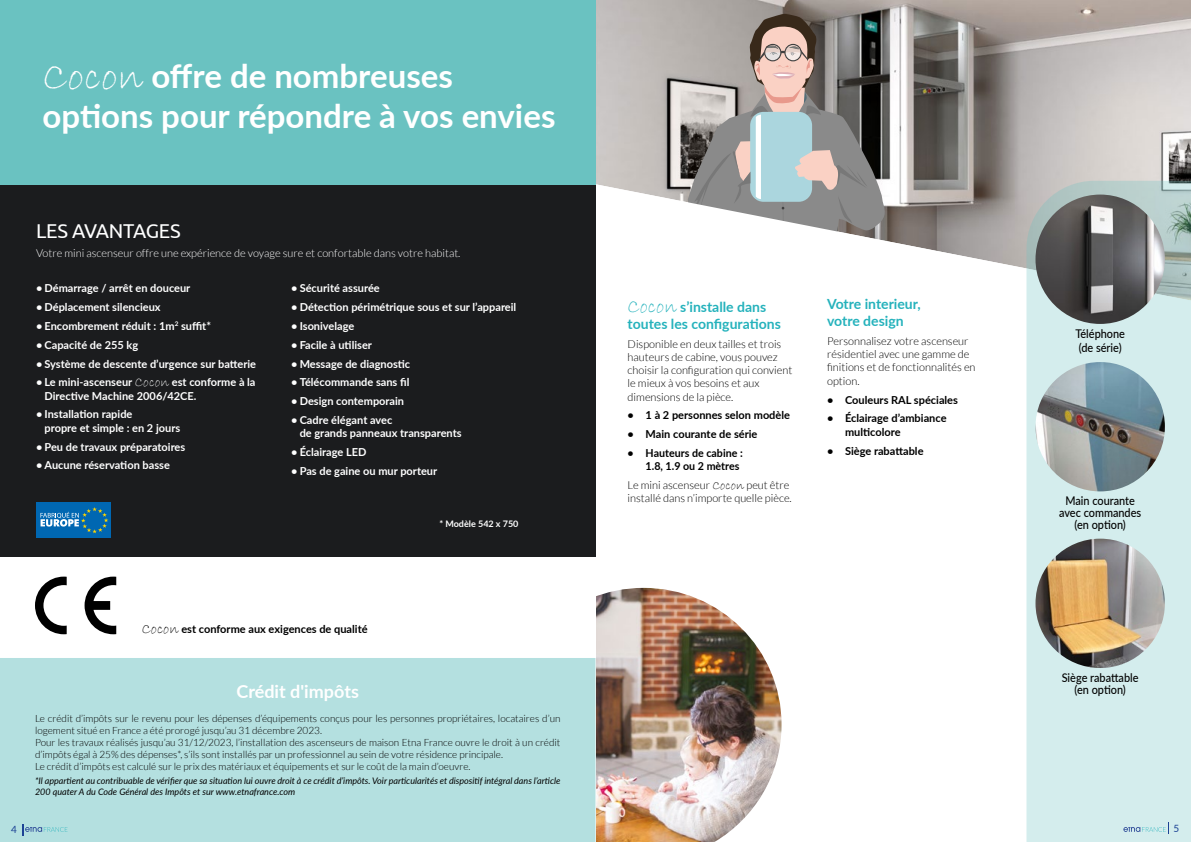
<style>
.page{position:relative;width:1191px;height:842px;background:#fff}
.page>*{position:absolute;margin:0;border:0;box-sizing:border-box;transform-origin:0 0}
.t1{font:700 33px/39.6px "Lato";color:#fff}
.t2{font:20px "Ubuntu";letter-spacing:-.01em;color:#fff}
.t3{font:700 18px "Lato";color:#fff}
.t4{font:700 14px/16.8px "Lato";color:#25b2bc}
.t5{font:500 12px/12px "Lato";color:#000;text-align:center;scale:.91 1}
.t6{font:700 11px/13.2px "Lato";color:#fff}
.t7{font:300 11px/13.2px "Lato";color:#000}
.t8{font:700 11px/13.2px "Lato";color:#000}
.t9{font:300 11px "Lato";color:#fff}
.t10{font:300 10px/12px "Lato";color:#000}
.t11{font:10px "Lato";color:#1d4395}
.t12{font:italic 9px/10.8px "Lato";color:#000}
.t13{font:700 9px "Lato";color:#fff}
.s1{font-family:"Bradley Hand ITC";font-weight:400;font-size:41px}
.s2{font-family:"Bradley Hand ITC";font-weight:400;font-size:14px}
.s3{font-family:"Bradley Hand ITC";font-weight:400;font-size:15px}
.s4{font-family:"Bradley Hand ITC";font-weight:400;font-size:20px}
.s5{font-family:"Bradley Hand ITC";font-weight:400;font-size:13px}
</style>
<div class="page">
<img style="left:595px;top:0;width:596px;height:184px">
<svg style="left:681px;top:14px;width:207px;height:170px;background:#94918e"></svg>
<svg style="left:595px;top:184px;width:431px;height:550px"></svg>
<svg style="left:1026px;top:181px;width:165px;height:661px;background:#cfe7e7"></svg>
<img style="left:595px;top:588px;width:186px;height:254px">
<div style="left:0;top:184px;width:595px;height:373px;background:#1b1c1e"></div>
<div style="left:0;top:0;width:595px;height:184px;background:#6ac2c1"></div>
<img style="left:1035px;top:362px;width:129px;height:129px;border-radius:65px">
<img style="left:1035px;top:195px;width:129px;height:129px;border-radius:65px">
<img style="left:1035px;top:539px;width:129px;height:129px;border-radius:65px">
<svg style="left:35px;top:577px;width:32px;height:57px"></svg>
<svg style="left:85px;top:577px;width:31px;height:57px"></svg>
<div style="left:36px;top:503px;width:75px;height:35px;background:#0067b2"></div>
<svg style="left:40px;top:507px;width:68px;height:26px"></svg>
<div style="left:0;top:658px;width:595px;height:184px;background:#b4e0e0"></div>
<svg style="left:1123px;top:822px;width:46px;height:11px"></svg>
<svg style="left:22px;top:824px;width:46px;height:12px"></svg>
<h1 class="t1" style="left:43px;top:55px;width:514px"><span class="s1">Cocon</span> offre de nombreuses options pour répondre à vos envies</h1>
<h2 class="t2" style="left:36px;top:219px;width:146px">LES AVANTAGES</h2>
<p class="t9" style="left:36px;top:247px;width:426px">Votre mini ascenseur offre une expérience de voyage sure et confortable dans votre habitat.</p>
<p class="t6" style="left:36px;top:281px;width:156px">• Démarrage / arrêt en douceur</p>
<p class="t6" style="left:36px;top:300px;width:126px">• Déplacement silencieux</p>
<p class="t6" style="left:36px;top:319px;width:176px">• Encombrement réduit : 1m<sup>2</sup> suffit*</p>
<p class="t6" style="left:36px;top:338px;width:104px">• Capacité de 255 kg</p>
<p class="t6" style="left:36px;top:356px;width:222px">• Système de descente d’urgence sur batterie</p>
<p class="t6" style="left:45px;top:375px;width:212px;text-indent:-9px">• Le mini-ascenseur <span class="s2">Cocon</span> est conforme à la<br>Directive Machine 2006/42CE.</p>
<p class="t6" style="left:45px;top:407px;width:137px;text-indent:-9px">• Installation rapide<br>propre et simple : en 2 jours</p>
<p class="t6" style="left:36px;top:439px;width:151px">• Peu de travaux préparatoires</p>
<p class="t6" style="left:36px;top:458px;width:135px">• Aucune réservation basse</p>
<p class="t6" style="left:291px;top:281px;width:90px">• Sécurité assurée</p>
<p class="t6" style="left:291px;top:300px;width:227px">• Détection périmétrique sous et sur l’appareil</p>
<p class="t6" style="left:291px;top:319px;width:65px">• Isonivelage</p>
<p class="t6" style="left:291px;top:338px;width:82px">• Facile à utiliser</p>
<p class="t6" style="left:291px;top:356px;width:121px">• Message de diagnostic</p>
<p class="t6" style="left:291px;top:375px;width:120px">• Télécommande sans fil</p>
<p class="t6" style="left:291px;top:394px;width:114px">• Design contemporain</p>
<p class="t6" style="left:300px;top:413px;width:163px;text-indent:-9px">• Cadre élégant avec<br>de grands panneaux transparents</p>
<p class="t6" style="left:291px;top:445px;width:77px">• Éclairage LED</p>
<p class="t6" style="left:291px;top:464px;width:148px">• Pas de gaine ou mur porteur</p>
<p class="t13" style="left:439px;top:517px;width:81px">* Modèle 542 x 750</p>
<p class="t8" style="left:142px;top:622px;width:227px"><span class="s3">Cocon</span> est conforme aux exigences de qualité</p>
<h3 class="t3" style="left:236px;top:678px;width:124px">Crédit d'impôts</h3>
<p class="t10" style="left:35px;top:712px;width:527px">Le crédit d’impôts sur le revenu pour les dépenses d’équipements conçus pour les personnes propriétaires, locataires d’un logement situé en France a été prorogé jusqu’au 31 décembre 2023.<br>Pour les travaux réalisés jusqu’au 31/12/2023, l’installation des ascenseurs de maison Etna France ouvre le droit à un crédit d’impôts égal à 25% des dépenses*, s’ils sont installés par un professionnel au sein de votre résidence principale.<br>Le crédit d’impôts est calculé sur le prix des matériaux et équipements et sur le coût de la main d’oeuvre.</p>
<p class="t12" style="left:35px;top:775px;width:527px">*Il appartient au contribuable de vérifier que sa situation lui ouvre droit à ce crédit d’impôts. Voir particularités et dispositif intégral dans l’article<br>200 quater A du Code Général des Impôts et sur www.etnafrance.com</p>
<p class="t4" style="left:627px;top:298px;width:155px"><span class="s4">Cocon</span> s’installe dans toutes les configurations</p>
<p class="t7" style="left:627px;top:337px;width:166px">Disponible en deux tailles et trois hauteurs de cabine, vous pouvez choisir la configuration qui convient le mieux à vos besoins et aux dimensions de la pièce.</p>
<p class="t8" style="left:627px;top:408px;width:164px">• 1 à 2 personnes selon modèle</p>
<p class="t8" style="left:627px;top:427px;width:131px">• Main courante de série</p>
<p class="t8" style="left:645px;top:446px;width:99px;text-indent:-18px">• Hauteurs de cabine :<br>1.8, 1.9 ou 2 mètres</p>
<p class="t7" style="left:627px;top:479px;width:166px">Le mini ascenseur <span class="s5">Cocon</span> peut être installé dans n’importe quelle pièce.</p>
<p class="t4" style="left:827px;top:295px;width:95px">Votre interieur, votre design</p>
<p class="t7" style="left:827px;top:335px;width:150px">Personnalisez votre ascenseur résidentiel avec une gamme de finitions et de fonctionnalités en option.</p>
<p class="t8" style="left:827px;top:392px;width:132px">• Couleurs RAL spéciales</p>
<p class="t8" style="left:845px;top:411px;width:103px;text-indent:-18px">• Éclairage d’ambiance multicolore</p>
<p class="t8" style="left:827px;top:443px;width:98px">• Siège rabattable</p>
<p class="t5" style="left:1075px;top:326px;width:56px;line-height:14.4px;text-align:left">Téléphone (de série)</p>
<p class="t5" style="left:1059px;top:494px;width:92px">Main courante avec commandes (en option)</p>
<p class="t5" style="left:1061px;top:671px;width:86px">Siège rabattable (en option)</p>
<p class="t11" style="left:11px;top:822px;width:7px">4</p>
<p class="t11" style="left:1173px;top:821px;width:7px">5</p>
</div>
